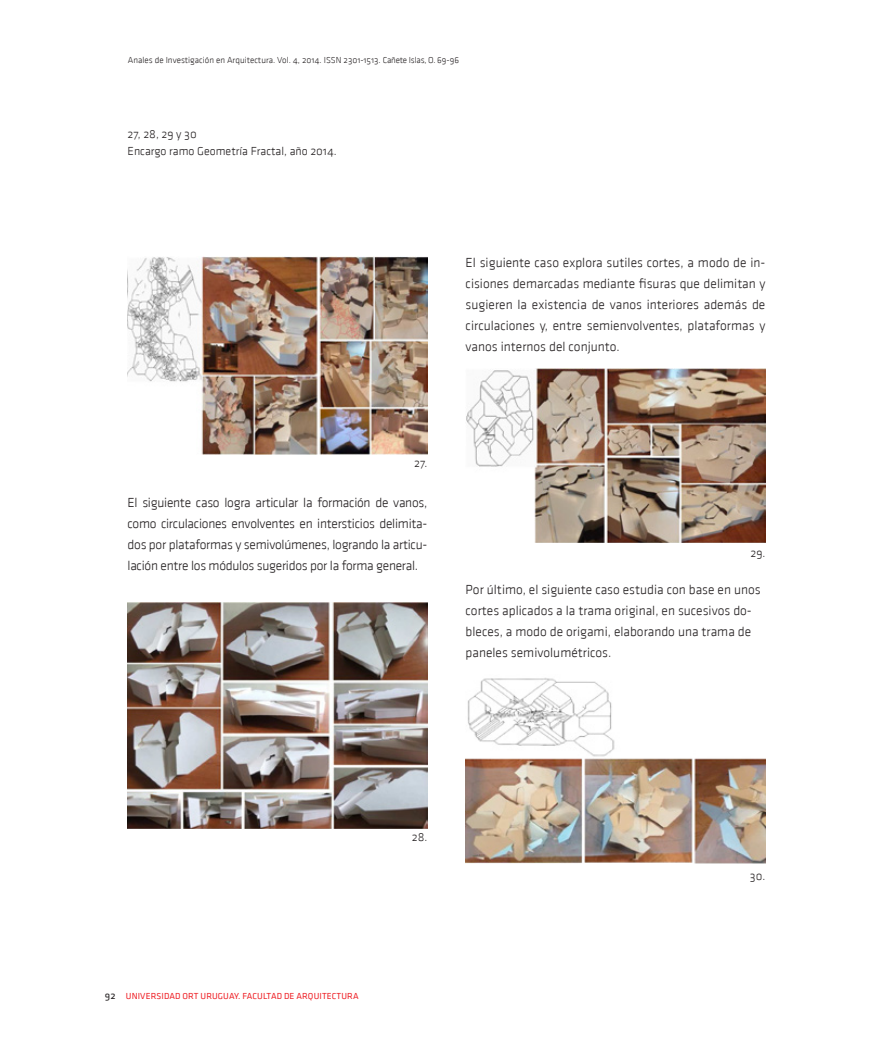
<style>
.page{position:relative;width:893px;height:1063px;background:#fff}
.page>*{position:absolute;margin:0;border:0;box-sizing:border-box;transform-origin:0 0}
.t1{font:13.5px/21px "Klavika Light OSF";color:#231f20;text-align:justify}
.t2{font:12px/16.5px "Klavika Light OSF";color:#231f20}
.t3{font:9px "Klavika Light OSF";color:#231f20}
.t4{font:9px "Klavika Regular OSF";letter-spacing:.015em;color:#ee1d23}
.s1{font-size:10.5px;color:#231f20}
</style>
<div class="page">
<img style="left:128px;top:257px;width:299px;height:197px">
<img style="left:128px;top:603px;width:299px;height:225px">
<img style="left:466px;top:369px;width:299px;height:173px">
<img style="left:466px;top:678px;width:299px;height:185px">
<p class="t3" style="left:128px;top:55px;width:333px">Anales de Investigación en Arquitectura. Vol. 4, 2014. ISSN 2301-1513. Cañete Islas, O. 69-96</p>
<p class="t2" style="left:128px;top:126px;width:211px">27, 28, 29 y 30<br>Encargo ramo Geometría Fractal, año 2014.</p>
<p class="t1" style="left:466px;top:252px;width:301px">El siguiente caso explora sutiles cortes, a modo de in&shy;cisiones demarcadas mediante fisuras que delimitan y sugieren la existencia de vanos interiores además de circulaciones y, entre semienvolventes, plataformas y vanos internos del conjunto.</p>
<p class="t2" style="left:414px;top:455px;width:15px">27.</p>
<p class="t1" style="left:128px;top:492px;width:301px">El siguiente caso logra articular la formación de vanos, como circulaciones envolventes en intersticios delimita&shy;dos por plataformas y semivolúmenes, logrando la articu&shy;lación entre los módulos sugeridos por la forma general.</p>
<p class="t2" style="left:750px;top:544px;width:16px">29.</p>
<p class="t1" style="left:466px;top:579px;width:297px;text-align:left">Por último, el siguiente caso estudia con base en unos cortes aplicados a la trama original, en sucesivos do&shy;bleces, a modo de origami, elaborando una trama de paneles semivolumétricos.</p>
<p class="t2" style="left:412px;top:829px;width:17px">28.</p>
<p class="t4" style="left:105px;top:992px;width:84px"><span class="s1">92</span> U NIVERSIDAD ORT</p>
<p class="t4" style="left:201px;top:992px;width:160px">U RUGUAY. FACULTAD DE ARQUITECTURA</p>
<p class="t2" style="left:750px;top:868px;width:17px">30.</p>
</div>
